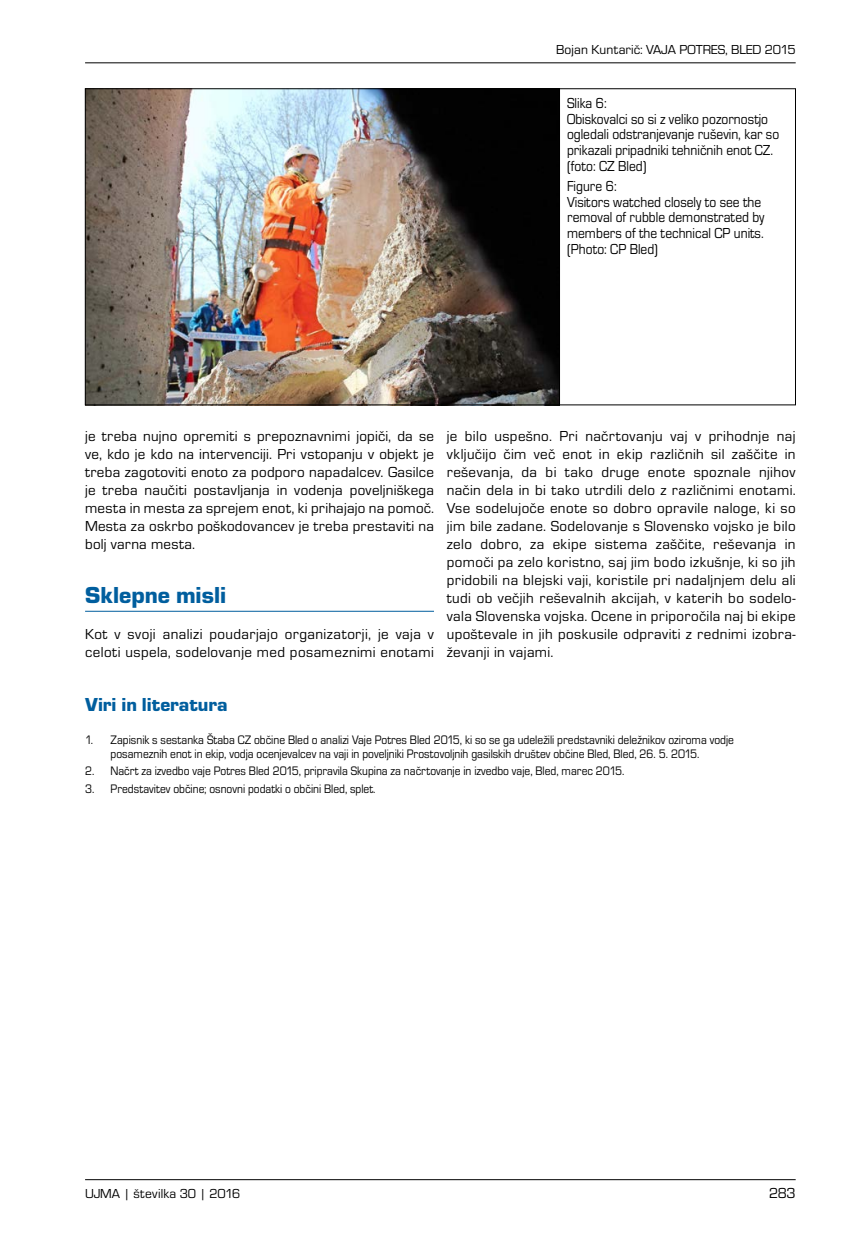
<style>
.page{position:relative;width:851px;height:1234px;background:#fff}
.page>*{position:absolute;margin:0;border:0;box-sizing:border-box;transform-origin:0 0}
.t1{font:24px "Eurostile TEE Blac";color:#005e9e}
.t2{font:19.5px "Eurostile TEE Blac";color:#005e9e}
.t3{font:15px/18px "Eurostile TEE";letter-spacing:.015em;color:#000;text-align:justify}
.t4{font:15px/15.8px "Eurostile TEE";letter-spacing:.015em;color:#000;scale:.9 1}
.t5{font:13.5px "Eurostile TEE";color:#000}
.t6{font:12.75px/14.2px "Eurostile TEE";color:#000;scale:.9 1}
</style>
<div class="page">
<hr style="left:85px;top:1178px;width:710px;height:1px;background:#000">
<hr style="left:85px;top:62px;width:710px;height:1px;background:#000">
<img style="left:87px;top:90px;width:472px;height:313px">
<hr style="left:85px;top:610px;width:349px;height:1px;background:#005e9e">
<hr style="left:559px;top:89px;width:1px;height:316px;background:#000">
<p class="t5" style="left:556px;top:42px;width:241px">Bojan Kuntarič: VAJA POTRES, BLED 2015</p>
<p class="t4" style="left:567px;top:95px;width:237px">Slika 6:<br>Obiskovalci so si z veliko pozornostjo ogledali odstranjevanje ruševin, kar so prikazali pripadniki tehničnih enot CZ. (foto: CZ Bled)</p>
<p class="t4" style="left:567px;top:178px;width:221px">Figure 6:<br>Visitors watched closely to see the removal of rubble demonstrated by members of the technical CP units. (Photo: CP Bled)</p>
<p class="t3" style="left:85px;top:427px;width:350px">je treba nujno opremiti s prepoznavnimi jopiči, da se ve, kdo je kdo na intervenciji. Pri vstopanju v objekt je treba zagotoviti enoto za podporo napadalcev. Gasilce je treba naučiti postavljanja in vodenja poveljniškega mesta in mesta za sprejem enot, ki prihajajo na pomoč.<br>Mesta za oskrbo poškodovancev je treba prestaviti na bolj varna mesta.</p>
<h1 class="t1" style="left:85px;top:582px;width:142px">Sklepne misli</h1>
<p class="t3" style="left:85px;top:625px;width:350px">Kot v svoji analizi poudarjajo organizatorji, je vaja v celoti uspela, sodelovanje med posameznimi enotami</p>
<p class="t3" style="left:446px;top:427px;width:350px">je bilo uspešno. Pri načrtovanju vaj v prihodnje naj vključijo čim več enot in ekip različnih sil zaščite in reševanja, da bi tako druge enote spoznale njihov način dela in bi tako utrdili delo z različnimi enotami.<br>Vse sodelujoče enote so dobro opravile naloge, ki so jim bile zadane. Sodelovanje s Slovensko vojsko je bilo zelo dobro, za ekipe sistema zaščite, reševanja in pomoči pa zelo koristno, saj jim bodo izkušnje, ki so jih pridobili na blejski vaji, koristile pri nadaljnjem delu ali tudi ob večjih reševalnih akcijah, v katerih bo sodelo&shy;vala Slovenska vojska. Ocene in priporočila naj bi ekipe upoštevale in jih poskusile odpraviti z rednimi izobra&shy;ževanji in vajami.</p>
<h2 class="t2" style="left:85px;top:694px;width:144px">Viri in literatura</h2>
<p class="t6" style="left:111px;top:732px;width:694px;text-indent:-26px">1. Zapisnik s sestanka Štaba CZ občine Bled o analizi Vaje Potres Bled 2015, ki so se ga udeležili predstavniki deležnikov oziroma vodje posameznih enot in ekip, vodja ocenjevalcev na vaji in poveljniki Prostovoljnih gasilskih društev občine Bled, Bled, 26. 5. 2015.</p>
<p class="t6" style="left:85px;top:764px;width:600px">2. Načrt za izvedbo vaje Potres Bled 2015, pripravila Skupina za načrtovanje in izvedbo vaje, Bled, marec 2015.</p>
<p class="t6" style="left:85px;top:781px;width:324px">3. Predstavitev občine; osnovni podatki o občini Bled, splet.</p>
<p class="t5" style="left:85px;top:1185px;width:157px">UJMA | številka 30 | 2016</p>
<p class="t3" style="left:769px;top:1183px;width:28px">283</p>
</div>
